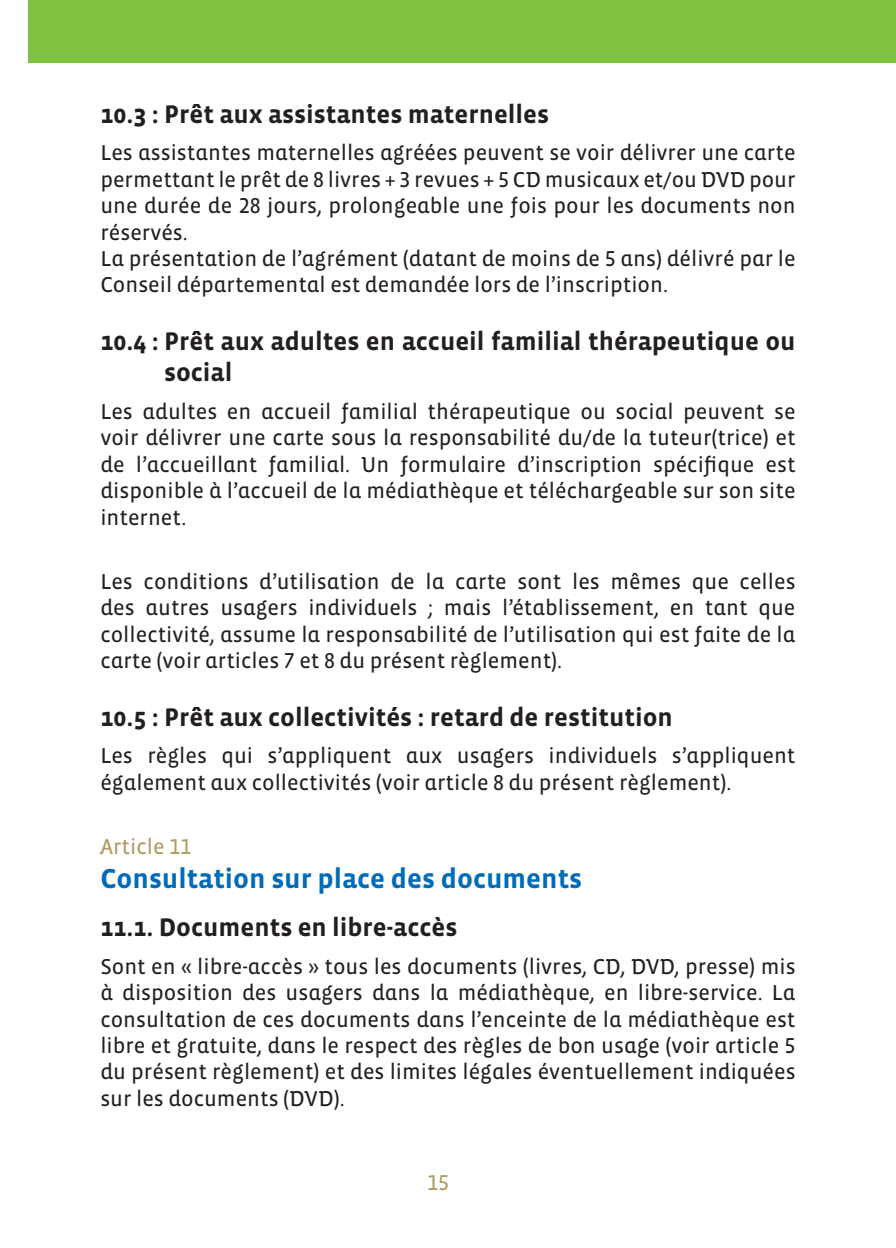
<style>
.page{position:relative;width:896px;height:1248px;background:#fff}
.page>*{position:absolute;margin:0;border:0;box-sizing:border-box;transform-origin:0 0}
.t1{font:700 28px "Vista Sans OTCE";color:#006cb7}
.t2{font:700 26px/31.2px "Vista Sans OTCE";color:#231f20}
.t3{font:22px/26.4px "Vista Sans Alt Reg";color:#231f20;text-align:justify}
.t4{font:22px "Vista Sans Alt Reg";color:#ae9b63}
</style>
<div class="page">
<div style="left:28px;top:0;width:868px;height:62px;background:#7fc241"></div>
<p class="t2" style="left:100px;top:98px;width:450px">10.3 : Prêt aux assistantes maternelles</p>
<p class="t3" style="left:100px;top:140px;width:697px">Les assistantes maternelles agréées peuvent se voir délivrer une carte permettant le prêt de 8 livres + 3 revues + 5 CD musicaux et/ou DVD pour une durée de 28 jours, prolongeable une fois pour les documents non réservés.</p>
<p class="t3" style="left:100px;top:246px;width:697px">La présentation de l’agrément (datant de moins de 5 ans) délivré par le<br>Conseil départemental est demandée lors de l’inscription.</p>
<p class="t2" style="left:164px;top:325px;width:633px;text-indent:-64px">10.4 : Prêt aux adultes en accueil familial thérapeutique ou social</p>
<p class="t3" style="left:100px;top:399px;width:697px">Les adultes en accueil familial thérapeutique ou social peuvent se voir délivrer une carte sous la responsabilité du/de la tuteur(trice) et de l’accueillant familial. Un formulaire d’inscription spécifique est disponible à l’accueil de la médiathèque et téléchargeable sur son site internet.</p>
<p class="t3" style="left:100px;top:568px;width:697px">Les conditions d’utilisation de la carte sont les mêmes que celles des autres usagers individuels ; mais l’établissement, en tant que collectivité, assume la responsabilité de l’utilisation qui est faite de la carte (voir articles 7 et 8 du présent règlement).</p>
<p class="t2" style="left:100px;top:701px;width:574px">10.5 : Prêt aux collectivités : retard de restitution</p>
<p class="t3" style="left:100px;top:743px;width:697px">Les règles qui s’appliquent aux usagers individuels s’appliquent également aux collectivités (voir article 8 du présent règlement).</p>
<p class="t4" style="left:100px;top:835px;width:92px">Article 11</p>
<p class="t1" style="left:100px;top:862px;width:483px">Consultation sur place des documents</p>
<p class="t2" style="left:100px;top:911px;width:359px">11.1. Documents en libre-accès</p>
<p class="t3" style="left:100px;top:953px;width:697px">Sont en « libre-accès » tous les documents (livres, CD, DVD, presse) mis à disposition des usagers dans la médiathèque, en libre-service. La consultation de ces documents dans l’enceinte de la médiathèque est libre et gratuite, dans le respect des règles de bon usage (voir article 5 du présent règlement) et des limites légales éventuellement indiquées sur les documents (DVD).</p>
<p class="t4" style="left:427px;top:1171px;width:23px">15</p>
</div>
